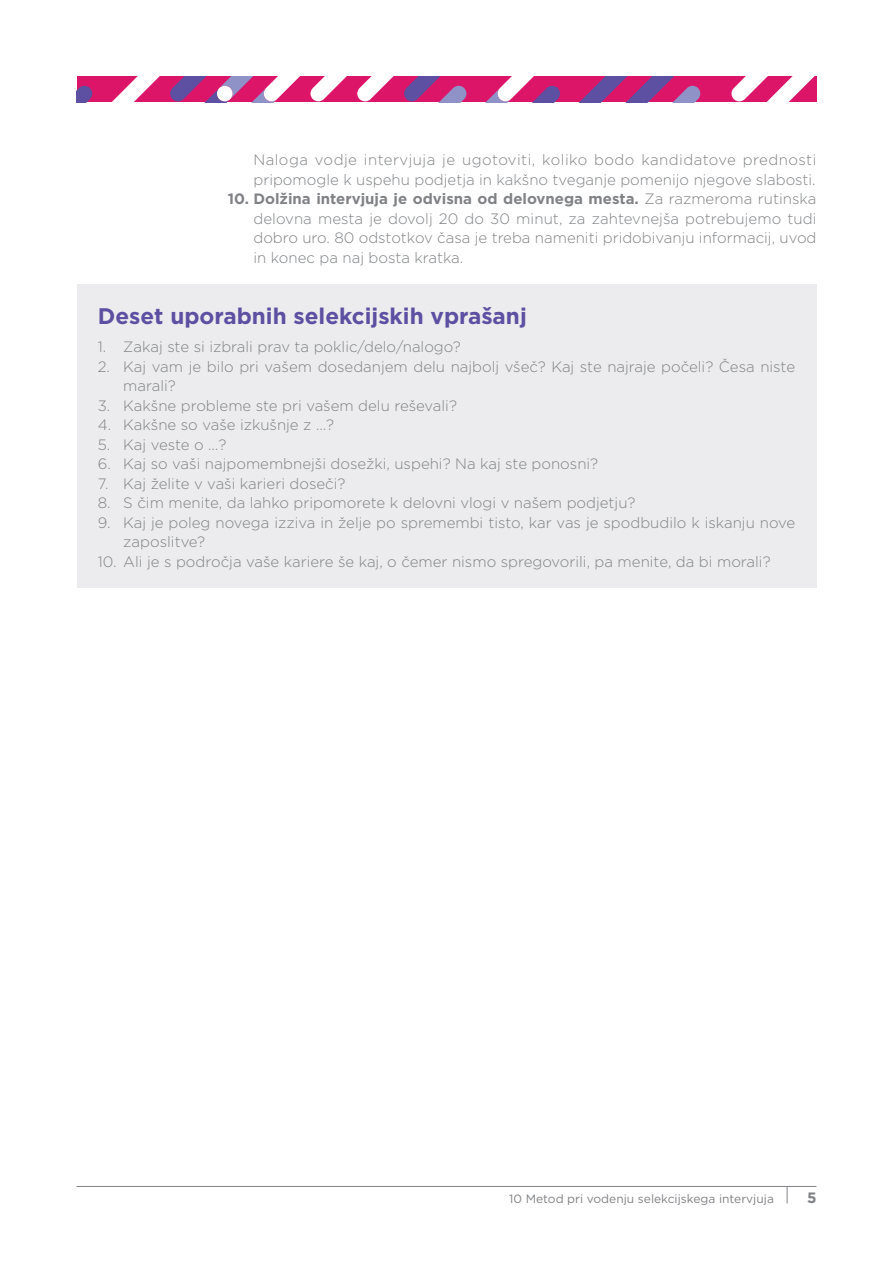
<style>
.page{position:relative;width:893px;height:1263px;background:#fff}
.page>*{position:absolute;margin:0;border:0;box-sizing:border-box;transform-origin:0 0}
.t1{font:700 22.5px "Gotham";color:#5d4fa1}
.t2{font:300 15px/19.5px "Gotham";color:#808285}
.t3{font:700 15px "Gotham";color:#808285}
.t4{font:12px "Gotham";color:#808285}
.s1{font-weight:700}
</style>
<div class="page">
<svg style="left:77px;top:77px;width:739px;height:25px"></svg>
<hr style="left:77px;top:1186px;width:739px;height:1px;background:#808285">
<svg style="left:787px;top:1187px;width:1px;height:16px"></svg>
<div style="left:77px;top:285px;width:739px;height:303px;background:#ececee"></div>
<p class="t2" style="left:253px;top:150px;width:565px">Naloga vodje intervjuja je ugotoviti, koliko bodo kandidatove prednosti pripomogle k uspehu podjetja in kakšno tveganje pomenijo njegove slabosti.</p>
<p class="t2" style="left:253px;top:189px;width:565px;text-align:justify;text-indent:-26px"><span class="s1">10. Dolžina intervjuja je odvisna od delovnega mesta.</span> Za razmeroma rutinska delovna mesta je dovolj 20 do 30 minut, za zahtevnejša potrebujemo tudi dobro uro. 80 odstotkov časa je treba nameniti pridobivanju informacij, uvod in konec pa naj bosta kratka.</p>
<h1 class="t1" style="left:98px;top:301px;width:430px">Deset uporabnih selekcijskih vprašanj</h1>
<p class="t2" style="left:98px;top:337px;width:364px">1. Zakaj ste si izbrali prav ta poklic/delo/nalogo?</p>
<p class="t2" style="left:123px;top:356px;width:673px;text-indent:-26px">2. Kaj vam je bilo pri vašem dosedanjem delu najbolj všeč? Kaj ste najraje počeli? Česa niste marali?</p>
<p class="t2" style="left:98px;top:395px;width:361px">3. Kakšne probleme ste pri vašem delu reševali?</p>
<p class="t2" style="left:98px;top:415px;width:238px">4. Kakšne so vaše izkušnje z …?</p>
<p class="t2" style="left:98px;top:434px;width:130px">5. Kaj veste o …?</p>
<p class="t2" style="left:98px;top:454px;width:502px">6. Kaj so vaši najpomembnejši dosežki, uspehi? Na kaj ste ponosni?</p>
<p class="t2" style="left:98px;top:473px;width:249px">7. Kaj želite v vaši karieri doseči?</p>
<p class="t2" style="left:98px;top:493px;width:539px">8. S čim menite, da lahko pripomorete k delovni vlogi v našem podjetju?</p>
<p class="t2" style="left:123px;top:512px;width:673px;text-indent:-26px">9. Kaj je poleg novega izziva in želje po spremembi tisto, kar vas je spodbudilo k iskanju nove zaposlitve?</p>
<p class="t2" style="left:98px;top:551px;width:674px">10. Ali je s področja vaše kariere še kaj, o čemer nismo spregovorili, pa menite, da bi morali?</p>
<p class="t4" style="left:509px;top:1191px;width:266px">10 Metod pri vodenju selekcijskega intervjuja</p>
<p class="t3" style="left:807px;top:1188px;width:11px">5</p>
</div>
